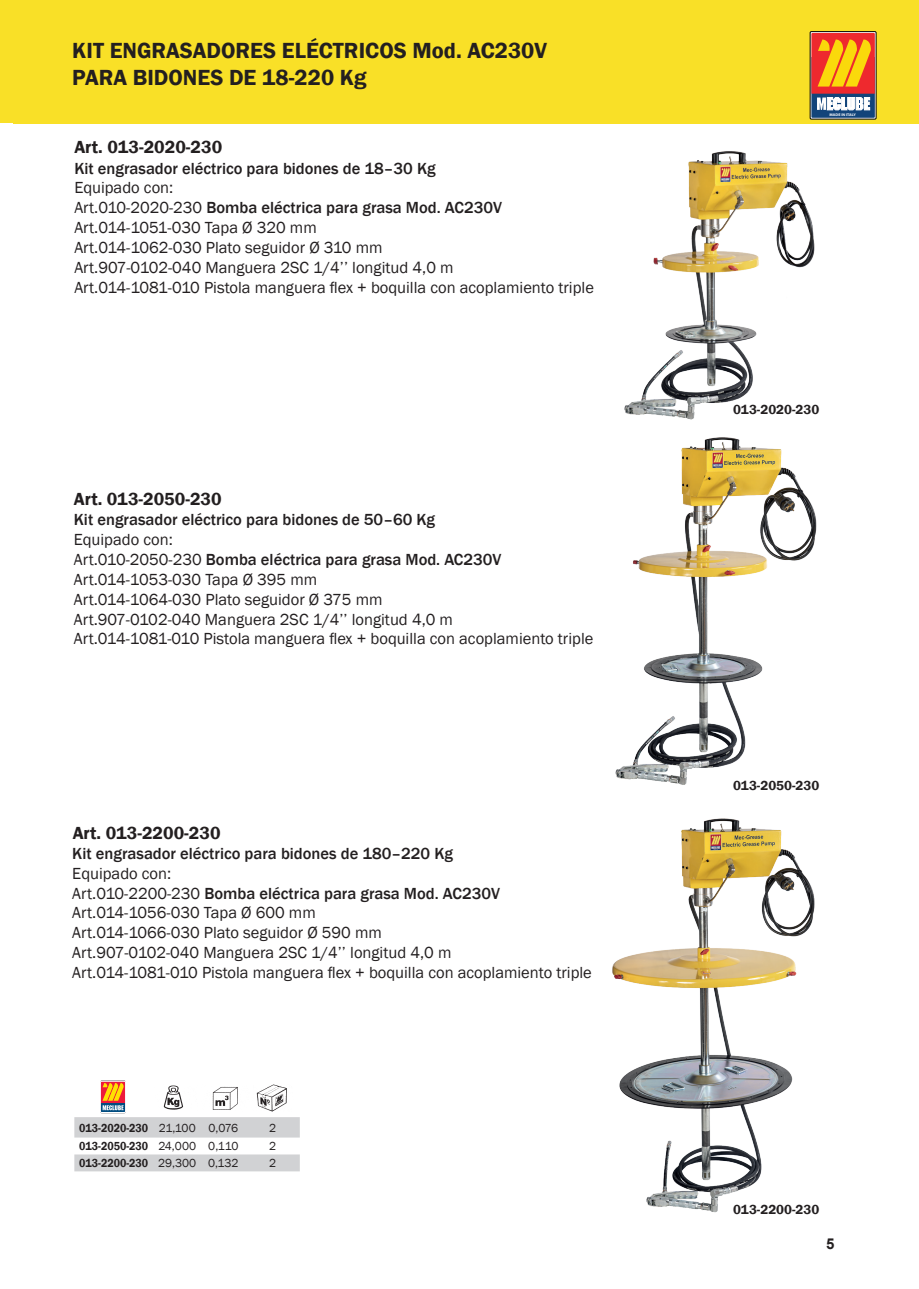
<style>
.page{position:relative;width:919px;height:1289px;background:#fff}
.page>*{position:absolute;margin:0;border:0;box-sizing:border-box;transform-origin:0 0}
.t1{font:600 22.5px/27px "Franklin Gothic";color:#231f20}
.t2{font:600 18px "Franklin Gothic";color:#231f20}
.t3{font:16.5px/19.8px "Franklin Gothic";color:#231f20}
.t4{font:500 16.5px "Franklin Gothic";color:#231f20}
.t5{font:700 15px "Arial";color:#231f20}
.t6{font:600 13.5px "Franklin Gothic";color:#231f20}
.t7{font:600 12px "Franklin Gothic";color:#231f20;scale:.9 1}
.t8{font:12px "Franklin Gothic";color:#231f20}
.t9{font:700 3.75px "Myriad Pro";color:#fbfbfc;scale:1.06 1}
.s1{font-weight:500}
.s2{font-weight:400}
</style>
<div class="page">
<div style="left:0;top:0;width:13px;height:123px;background:#f9e027"></div>
<div style="left:13px;top:0;width:905px;height:123px;background:#f9e027"></div>
<div style="left:810px;top:32px;width:66px;height:87px;border:1px solid #000"></div>
<svg style="left:811px;top:33px;width:63px;height:85px;background:#cd7b49"></svg>
<div style="left:100px;top:1080px;width:26px;height:32px;border:1px solid #fff"></div>
<svg style="left:74px;top:1081px;width:226px;height:90px"></svg>
<img style="left:624px;top:151px;width:191px;height:269px">
<img style="left:615px;top:437px;width:202px;height:348px">
<img style="left:612px;top:818px;width:203px;height:395px">
<h1 class="t1" style="left:72px;top:37px;width:476px">KIT ENGRASADORES ELÉCTRICOS Mod. AC230V<br>PARA BIDONES DE 18-220 Kg</h1>
<p class="t2" style="left:74px;top:136px;width:149px">Art. 013-2020-230</p>
<p class="t4" style="left:74px;top:158px;width:363px">Kit engrasador eléctrico para bidones de 18–30 Kg</p>
<p class="t3" style="left:74px;top:178px;width:521px">Equipado con:<br>Art.010-2020-230 <span class="s1">Bomba eléctrica para grasa Mod. AC230V </span>Art.014-1051-030 Tapa Ø 320 mm<br>Art.014-1062-030 Plato seguidor Ø 310 mm<br>Art.907-0102-040 Manguera 2SC 1/4’’ longitud 4,0 m<br>Art.014-1081-010 Pistola manguera flex + boquilla con acoplamiento triple</p>
<p class="t2" style="left:74px;top:488px;width:149px">Art. 013-2050-230</p>
<p class="t4" style="left:74px;top:510px;width:363px">Kit engrasador eléctrico para bidones de 50–60 Kg</p>
<p class="t3" style="left:74px;top:530px;width:521px">Equipado con:<br>Art.010-2050-230 <span class="s1">Bomba eléctrica para grasa Mod. AC230V </span>Art.014-1053-030 Tapa Ø 395 mm<br>Art.014-1064-030 Plato seguidor Ø 375 mm<br>Art.907-0102-040 Manguera 2SC 1/4’’ longitud 4,0 m<br>Art.014-1081-010 Pistola manguera flex + boquilla con acoplamiento triple</p>
<p class="t2" style="left:73px;top:821px;width:149px">Art. 013-2200-230</p>
<p class="t4" style="left:72px;top:843px;width:382px">Kit engrasador eléctrico para bidones de 180–220 Kg</p>
<p class="t3" style="left:72px;top:863px;width:521px">Equipado con:<br>Art.010-2200-230 <span class="s1">Bomba eléctrica para grasa Mod. AC230V </span>Art.014-1056-030 Tapa Ø 600 mm<br>Art.014-1066-030 Plato seguidor Ø 590 mm<br>Art.907-0102-040 Manguera 2SC 1/4’’ longitud 4,0 m<br>Art.014-1081-010 Pistola manguera flex + boquilla con acoplamiento triple</p>
<p class="t7" style="left:79px;top:1120px;width:178px">013-2020-230 <span class="s2">21,100 0,076</span></p>
<p class="t8" style="left:269px;top:1120px;width:9px">2</p>
<p class="t7" style="left:79px;top:1138px;width:178px">013-2050-230 <span class="s2">24,000 0,110</span></p>
<p class="t8" style="left:269px;top:1138px;width:9px">2</p>
<p class="t7" style="left:79px;top:1155px;width:178px">013-2200-230 <span class="s2">29,300 0,132</span></p>
<p class="t8" style="left:269px;top:1155px;width:9px">2</p>
<p class="t9" style="left:829px;top:112px;width:26px">MADE IN ITALY</p>
<p class="t6" style="left:733px;top:401px;width:88px">013-2020-230</p>
<p class="t6" style="left:733px;top:777px;width:88px">013-2050-230</p>
<p class="t6" style="left:733px;top:1201px;width:88px">013-2200-230</p>
<p class="t5" style="left:826px;top:1233px;width:10px">5</p>
</div>
